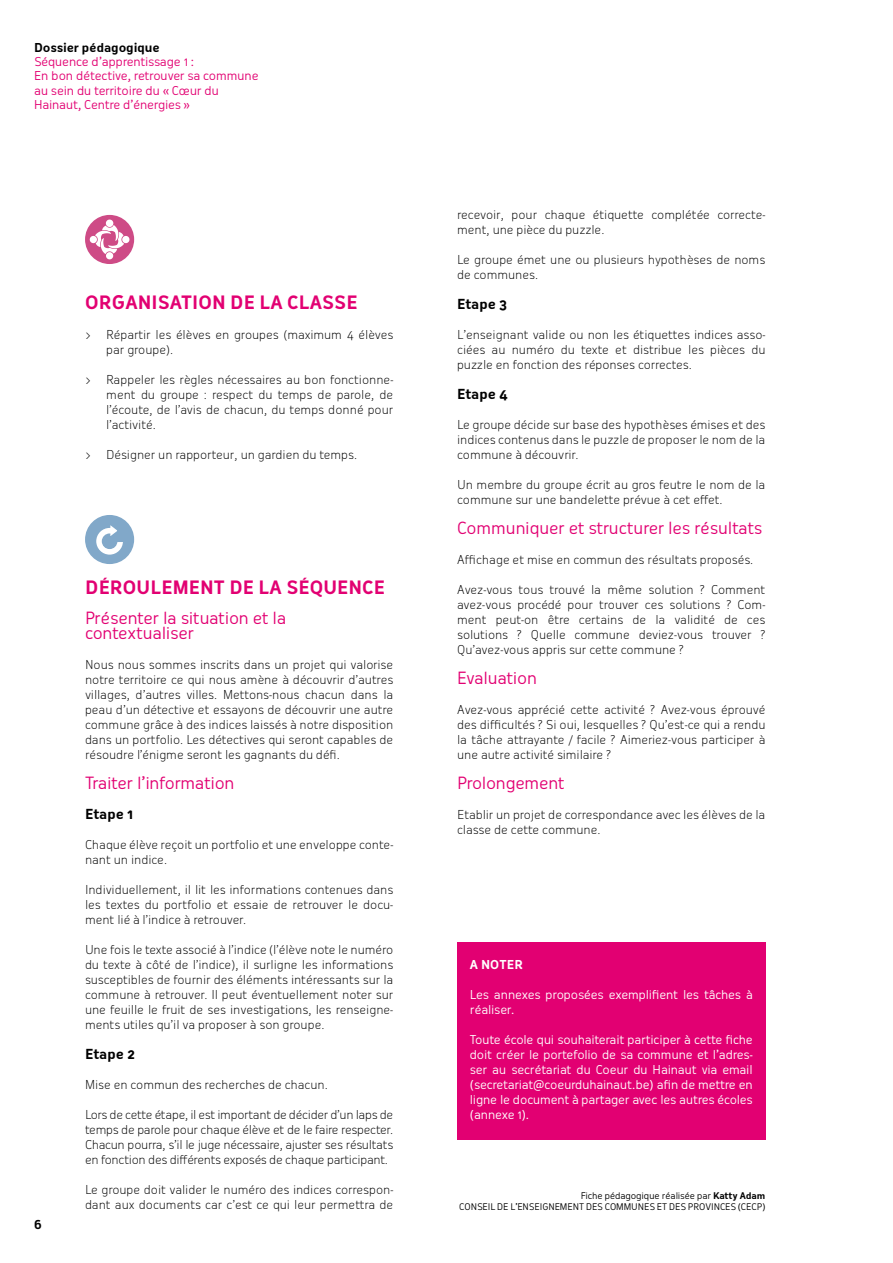
<style>
.page{position:relative;width:893px;height:1263px;background:#fff}
.page>*{position:absolute;margin:0;border:0;box-sizing:border-box;transform-origin:0 0}
.t1{font:700 18px "Oceania";letter-spacing:.015em;color:#e20072}
.t2{font:16.5px/15px "Oceania";letter-spacing:-.02em;color:#e20072}
.t3{font:700 13.5px "Oceania";letter-spacing:-.025em;color:#000}
.t4{font:300 12px/15px "Oceania";letter-spacing:-.01em;color:#000;text-align:justify}
.t5{font:12px/15px "Oceania";letter-spacing:-.02em;color:#fff}
.t6{font:12px/14.4px "Oceania";letter-spacing:-.015em;color:#e20072}
.t7{font:700 12px "Oceania";color:#000}
.t8{font:700 12px "Oceania";color:#fff}
.t9{font:9px "Oceania";letter-spacing:-.005em;color:#000}
.s1{font-weight:700}
</style>
<div class="page">
<div style="left:85px;top:215px;width:49px;height:49px;background:#ce4b86;border-radius:50%"></div>
<svg style="left:90px;top:220px;width:39px;height:39px"></svg>
<div style="left:85px;top:515px;width:49px;height:49px;background:#81a8c9;border-radius:50%"></div>
<svg style="left:96px;top:525px;width:27px;height:30px"></svg>
<div style="left:457px;top:942px;width:308px;height:198px;background:#e20072"></div>
<p class="t7" style="left:34px;top:40px;width:127px">Dossier pédagogique</p>
<p class="t6" style="left:34px;top:54px;width:226px">Séquence d’apprentissage 1 :<br>En bon détective, retrouver sa commune au sein du territoire du « Cœur du<br>Hainaut, Centre d’énergies »</p>
<h1 class="t1" style="left:85px;top:292px;width:274px">ORGANISATION DE LA CLASSE</h1>
<p class="t4" style="left:106px;top:327px;width:289px;text-indent:-21px">&gt; Répartir les élèves en groupes (maximum 4 élèves par groupe).</p>
<p class="t4" style="left:106px;top:372px;width:289px;text-indent:-21px">&gt; Rappeler les règles nécessaires au bon fonctionne&shy;ment du groupe : respect du temps de parole, de l’écoute, de l’avis de chacun, du temps donné pour l’activité.</p>
<p class="t4" style="left:85px;top:447px;width:274px">&gt; Désigner un rapporteur, un gardien du temps.</p>
<p class="t7" style="left:34px;top:1217px;width:9px">6</p>
<h1 class="t1" style="left:85px;top:577px;width:301px">DÉROULEMENT DE LA SÉQUENCE</h1>
<h2 class="t2" style="left:85px;top:610px;width:203px">Présenter la situation et la contextualiser</h2>
<p class="t4" style="left:85px;top:657px;width:310px">Nous nous sommes inscrits dans un projet qui valorise notre territoire ce qui nous amène à découvrir d’autres villages, d’autres villes. Mettons-nous chacun dans la peau d’un détective et essayons de découvrir une autre commune grâce à des indices laissés à notre disposition dans un portfolio. Les détectives qui seront capables de résoudre l’énigme seront les gagnants du défi.</p>
<h2 class="t2" style="left:85px;top:775px;width:151px">Traiter l’information</h2>
<p class="t3" style="left:85px;top:806px;width:50px">Etape 1</p>
<p class="t4" style="left:85px;top:837px;width:310px">Chaque élève reçoit un portfolio et une enveloppe conte&shy;nant un indice.</p>
<p class="t4" style="left:85px;top:882px;width:310px">Individuellement, il lit les informations contenues dans les textes du portfolio et essaie de retrouver le docu&shy;ment lié à l’indice à retrouver.</p>
<p class="t4" style="left:85px;top:942px;width:310px">Une fois le texte associé à l’indice (l’élève note le numéro du texte à côté de l’indice), il surligne les informations susceptibles de fournir des éléments intéressants sur la commune à retrouver. Il peut éventuellement noter sur une feuille le fruit de ses investigations, les renseigne&shy;ments utiles qu’il va proposer à son groupe.</p>
<p class="t3" style="left:85px;top:1046px;width:52px">Etape 2</p>
<p class="t4" style="left:85px;top:1077px;width:244px">Mise en commun des recherches de chacun.</p>
<p class="t4" style="left:85px;top:1107px;width:310px">Lors de cette étape, il est important de décider d’un laps de temps de parole pour chaque élève et de le faire respecter.<br>Chacun pourra, s’il le juge nécessaire, ajuster ses résultats en fonction des différents exposés de chaque participant.</p>
<p class="t4" style="left:85px;top:1182px;width:310px">Le groupe doit valider le numéro des indices correspon&shy;dant aux documents car c’est ce qui leur permettra de</p>
<p class="t4" style="left:457px;top:207px;width:310px">recevoir, pour chaque étiquette complétée correcte&shy;ment, une pièce du puzzle.</p>
<p class="t4" style="left:457px;top:252px;width:310px">Le groupe émet une ou plusieurs hypothèses de noms de communes.</p>
<p class="t3" style="left:457px;top:296px;width:52px">Etape 3</p>
<p class="t4" style="left:457px;top:327px;width:310px">L’enseignant valide ou non les étiquettes indices asso&shy;ciées au numéro du texte et distribue les pièces du puzzle en fonction des réponses correctes.</p>
<p class="t3" style="left:457px;top:386px;width:52px">Etape 4</p>
<p class="t4" style="left:457px;top:417px;width:310px">Le groupe décide sur base des hypothèses émises et des indices contenus dans le puzzle de proposer le nom de la commune à découvrir.</p>
<p class="t4" style="left:457px;top:477px;width:310px">Un membre du groupe écrit au gros feutre le nom de la commune sur une bandelette prévue à cet effet.</p>
<h2 class="t2" style="left:457px;top:520px;width:306px">Communiquer et structurer les résultats</h2>
<p class="t4" style="left:457px;top:552px;width:298px">Affichage et mise en commun des résultats proposés.</p>
<p class="t4" style="left:457px;top:582px;width:310px">Avez-vous tous trouvé la même solution ? Comment avez-vous procédé pour trouver ces solutions ? Com&shy;ment peut-on être certains de la validité de ces solutions ? Quelle commune deviez-vous trouver ?<br>Qu’avez-vous appris sur cette commune ?</p>
<h2 class="t2" style="left:457px;top:670px;width:81px">Evaluation</h2>
<p class="t4" style="left:457px;top:702px;width:310px">Avez-vous apprécié cette activité ? Avez-vous éprouvé des difficultés ? Si oui, lesquelles ? Qu’est-ce qui a rendu la tâche attrayante / facile ? Aimeriez-vous participer à une autre activité similaire ?</p>
<h2 class="t2" style="left:457px;top:775px;width:109px">Prolongement</h2>
<p class="t4" style="left:457px;top:807px;width:310px">Etablir un projet de correspondance avec les élèves de la classe de cette commune.</p>
<p class="t8" style="left:470px;top:958px;width:21px">A noter</p>
<p class="t5" style="left:470px;top:987px;width:284px">Les annexes proposées exemplifient les tâches à réaliser.</p>
<p class="t5" style="left:470px;top:1032px;width:284px;text-align:justify">Toute école qui souhaiterait participer à cette fiche doit créer le portefolio de sa commune et l’adres&shy;ser au secrétariat du Coeur du Hainaut via email (secretariat@coeurduhainaut.be) afin de mettre en ligne le document à partager avec les autres écoles (annexe 1).</p>
<p class="t9" style="left:581px;top:1191px;width:186px">Fiche pédagogique réalisée par <span class="s1">Katty Adam</span></p>
<p class="t9" style="left:459px;top:1201px;width:103px">Consei l de l’Enseigneme</p>
<p class="t9" style="left:573px;top:1201px;width:52px">nt des Commu</p>
<p class="t9" style="left:638px;top:1201px;width:89px">nes et des Provi nces</p>
<p class="t9" style="left:738px;top:1201px;width:29px">(CECP)</p>
</div>
